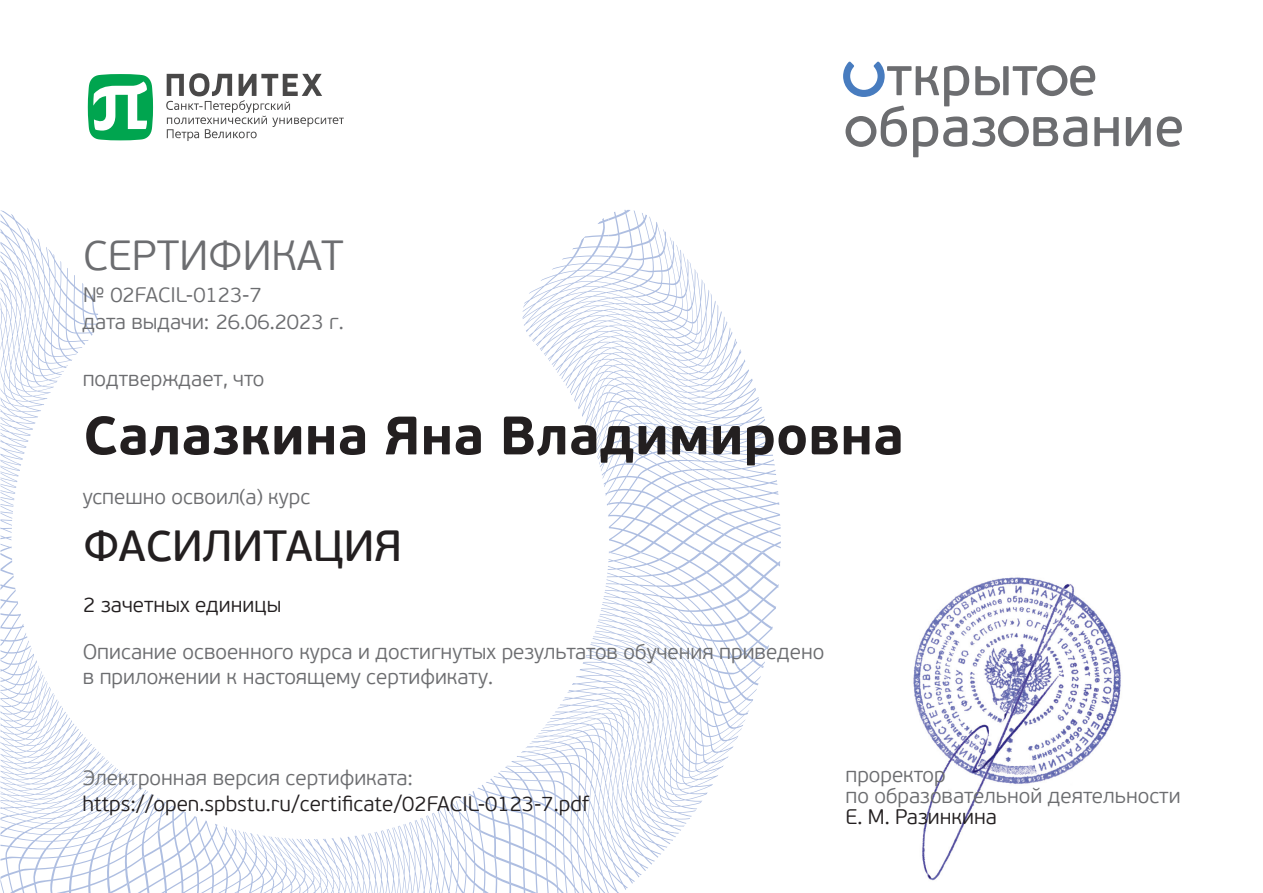
<style>
.page{position:relative;width:1263px;height:893px;background:#fff}
.page>*{position:absolute;margin:0;border:0;box-sizing:border-box;transform-origin:0 0}
.t1{font:700 54px "PF Beau Sans Pro";color:#231f20}
.t2{font:43.5px "PF Beau Sans Pro Bbook";color:#231f20}
.t3{font:300 42px "PF Beau Sans Pro";color:#6c6d70}
.t4{font:300 21px/25.2px "PF Beau Sans Pro";color:#6c6d70}
.t5{font:300 21px "PF Beau Sans Pro";color:#231f20}
</style>
<div class="page">
<svg style="left:524px;top:210px;width:245px;height:342px"></svg>
<svg style="left:0;top:210px;width:98px;height:342px"></svg>
<svg style="left:0;top:553px;width:160px;height:340px"></svg>
<svg style="left:127px;top:799px;width:336px;height:94px"></svg>
<svg style="left:463px;top:552px;width:317px;height:341px"></svg>
<svg style="left:490px;top:666px;width:274px;height:227px"></svg>
<svg style="left:843px;top:62px;width:276px;height:95px"></svg>
<svg style="left:1126px;top:117px;width:25px;height:29px"></svg>
<svg style="left:1157px;top:116px;width:25px;height:31px"></svg>
<svg style="left:166px;top:73px;width:178px;height:68px"></svg>
<svg style="left:88px;top:74px;width:65px;height:66px"></svg>
<img style="left:913px;top:577px;width:208px;height:304px">
<h3 class="t3" style="left:83px;top:231px;width:262px">СЕРТИФИКАТ</h3>
<p class="t4" style="left:83px;top:282px;width:180px">№ 02FACIL-0123-7</p>
<p class="t4" style="left:82px;top:310px;width:263px">дата выдачи: 26.06.2023 г.</p>
<p class="t4" style="left:83px;top:366px;width:183px">подтверждает, что</p>
<h1 class="t1" style="left:83px;top:402px;width:822px">Салазкина Яна Владимировна</h1>
<p class="t4" style="left:83px;top:485px;width:229px">успешно освоил(а) курс</p>
<h2 class="t2" style="left:83px;top:521px;width:320px">ФАСИЛИТАЦИЯ</h2>
<p class="t5" style="left:83px;top:593px;width:199px">2 зачетных единицы</p>
<p class="t4" style="left:83px;top:639px;width:743px">Описание освоенного курса и достигнутых результатов обучения приведено в приложении к настоящему сертификату.</p>
<p class="t4" style="left:83px;top:766px;width:332px">Электронная версия сертификата:</p>
<p class="t5" style="left:82px;top:792px;width:508px">https://open.spbstu.ru/certificate/02FACIL-0123-7.pdf</p>
<p class="t4" style="left:845px;top:764px;width:337px;line-height:21px">проректор<br>по образовательной деятельности</p>
<p class="t5" style="left:845px;top:805px;width:153px">Е. М. Разинкина</p>
</div>
